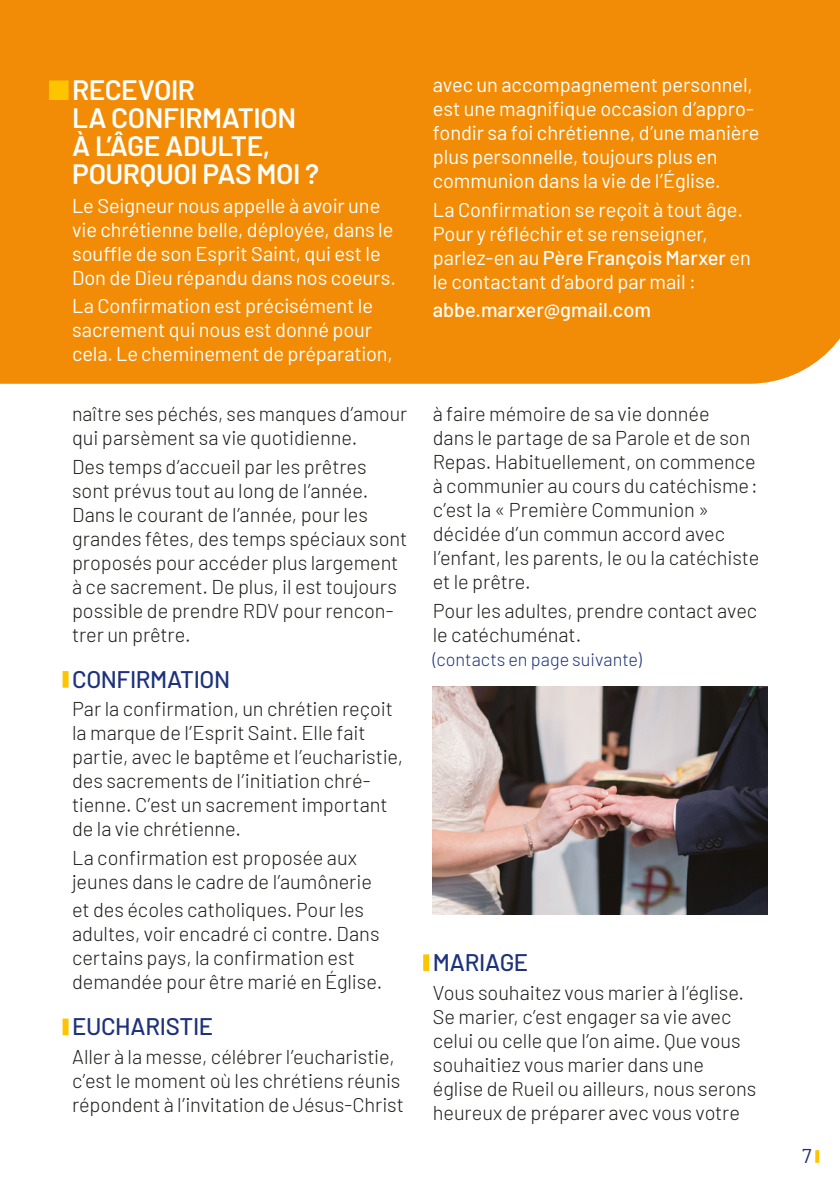
<style>
.page{position:relative;width:840px;height:1191px;background:#fff}
.page>*{position:absolute;margin:0;border:0;box-sizing:border-box;transform-origin:0 0}
.Titre_Chapitre_Blanc{font:600 28px/28px "Barlow";letter-spacing:-.02em;color:#fff}
.Titre_paragraphe{font:500 24px "Barlow";letter-spacing:-.015em;color:#1d327b}
.Texte_Espac_0_8{font:300 20px/24px "Barlow";letter-spacing:-.005em;color:#1d1d1b}
.Texte_Espace_AV2_bla{font:20px/24px "Barlow";letter-spacing:-.005em;color:#fff}
.Texte_Espace_AV2_bla-2{font:500 20px "Barlow";color:#fff}
.Pagination_paire{font:20px "Barlow";color:#1d327b}
.Texte_light{font:300 18px "Barlow";letter-spacing:.005em;color:#1d327b}
.s1{font-weight:500}
</style>
<div class="page">
<div style="left:0;top:0;width:839px;height:384px;background:#f28c06"></div>
<div style="left:62px;top:671px;width:6px;height:16px;background:#fdc400"></div>
<div style="left:62px;top:1018px;width:6px;height:17px;background:#fdc400"></div>
<div style="left:423px;top:954px;width:6px;height:17px;background:#fdc400"></div>
<div style="left:49px;top:81px;width:19px;height:19px;background:#fdc400"></div>
<img style="left:432px;top:686px;width:335px;height:228px">
<svg style="left:815px;top:1150px;width:3px;height:12px"></svg>
<p class="Titre_Chapitre_Blanc" style="left:72px;top:74px;width:124px">RECEVOIR</p>
<p class="Titre_Chapitre_Blanc" style="left:72px;top:102px;width:248px">LA CONFIRMATION<br>À L’ÂGE ADULTE,<br>POURQUOI PAS MOI ?</p>
<p class="Texte_Espace_AV2_bla" style="left:72px;top:192px;width:325px">Le Seigneur nous appelle à avoir une vie chrétienne belle, déployée, dans le souffle de son Esprit Saint, qui est le Don de Dieu répandu dans nos coeurs.</p>
<p class="Texte_Espace_AV2_bla" style="left:72px;top:292px;width:322px">La Confirmation est précisément le sacrement qui nous est donné pour cela. Le cheminement de préparation,</p>
<p class="Texte_Espac_0_8" style="left:72px;top:400px;width:336px">naître ses péchés, ses manques d’amour qui parsèment sa vie quotidienne.</p>
<p class="Texte_Espac_0_8" style="left:72px;top:453px;width:336px">Des temps d’accueil par les prêtres sont prévus tout au long de l’année.<br>Dans le courant de l’année, pour les grandes fêtes, des temps spéciaux sont proposés pour accéder plus largement à ce sacrement. De plus, il est toujours possible de prendre RDV pour rencon&shy;trer un prêtre.</p>
<p class="Titre_paragraphe" style="left:72px;top:661px;width:160px">CONFIRMATION</p>
<p class="Texte_Espac_0_8" style="left:72px;top:695px;width:332px">Par la confirmation, un chrétien reçoit la marque de l’Esprit Saint. Elle fait partie, avec le baptême et l’eucharistie, des sacrements de l’initiation chré&shy;tienne. C’est un sacrement important de la vie chrétienne.</p>
<p class="Texte_Espac_0_8" style="left:72px;top:844px;width:301px">La confirmation est proposée aux jeunes dans le cadre de l’aumônerie</p>
<p class="Texte_Espac_0_8" style="left:72px;top:896px;width:311px">et des écoles catholiques. Pour les adultes, voir encadré ci contre. Dans certains pays, la confirmation est demandée pour être marié en Église.</p>
<p class="Titre_paragraphe" style="left:72px;top:1009px;width:143px">EUCHARISTIE</p>
<p class="Texte_Espac_0_8" style="left:72px;top:1043px;width:333px">Aller à la messe, célébrer l’eucharistie, c’est le moment où les chrétiens réunis répondent à l’invitation de Jésus-Christ</p>
<p class="Texte_Espace_AV2_bla" style="left:432px;top:71px;width:328px">avec un accompagnement personnel, est une magnifique occasion d’appro&shy;fondir sa foi chrétienne, d’une manière plus personnelle, toujours plus en communion dans la vie de l’Église.</p>
<p class="Texte_Espace_AV2_bla" style="left:432px;top:196px;width:319px">La Confirmation se reçoit à tout âge.<br>Pour y réfléchir et se renseigner, parlez-en au <span class="s1">Père François Marxer</span> en le contactant d’abord par mail :</p>
<p class="Texte_Espace_AV2_bla-2" style="left:432px;top:295px;width:219px">abbe.marxer@gmail.com</p>
<p class="Texte_Espac_0_8" style="left:432px;top:400px;width:328px">à faire mémoire de sa vie donnée<br>dans le partage de sa Parole et de son<br>Repas. Habituellement, on commence à communier au cours du catéchisme: c’est la « Première Communion » décidée d’un commun accord avec l’enfant, les parents, le ou la catéchiste et le prêtre.</p>
<p class="Texte_Espac_0_8" style="left:432px;top:597px;width:326px">Pour les adultes, prendre contact avec le catéchuménat.</p>
<p class="Texte_light" style="left:432px;top:646px;width:210px">(contacts en page suivante)</p>
<p class="Titre_paragraphe" style="left:432px;top:945px;width:97px">MARIAGE</p>
<p class="Texte_Espac_0_8" style="left:432px;top:978px;width:325px">Vous souhaitez vous marier à l’église.<br>Se marier, c’est engager sa vie avec celui ou celle que l’on aime. Que vous souhaitiez vous marier dans une église de Rueil ou ailleurs, nous serons heureux de préparer avec vous votre</p>
<p class="Pagination_paire" style="left:801px;top:1141px;width:11px">7</p>
</div>
